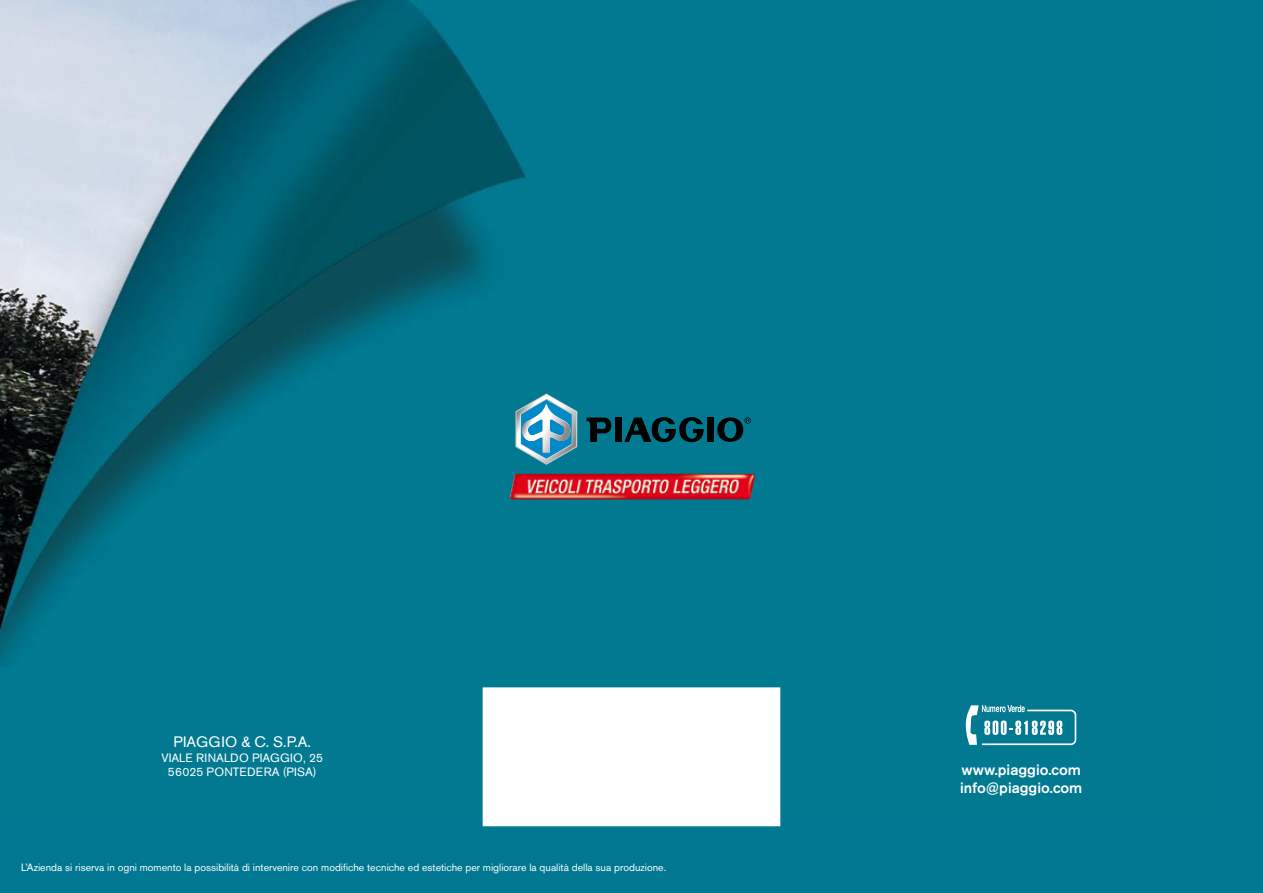
<style>
.page{position:relative;width:1263px;height:893px;background:#007891}
.page>*{position:absolute;margin:0;border:0;box-sizing:border-box;transform-origin:0 0}
.t1{font:500 15px/18px "Akzidenz Grotesk BE";color:#fff}
.t2{font:15px "Akzidenz Grotesk BE";color:#fff}
.t3{font:12px "Akzidenz Grotesk BE";letter-spacing:.02em;color:#fff}
.t4{font:10.5px "Akzidenz Grotesk BE";color:#fff}
</style>
<div class="page">
<img style="left:0;top:0;width:1072px;height:825px">
<svg style="left:966px;top:705px;width:111px;height:40px"></svg>
<div style="left:483px;top:688px;width:296px;height:137px;background:#fff"></div>
<div style="left:483px;top:687px;width:297px;height:139px;border:2px solid #fff"></div>
<img style="left:510px;top:474px;width:245px;height:25px">
<div style="left:615px;top:418px;width:6px;height:24px;background:#000"></div>
<div style="left:707px;top:418px;width:7px;height:24px;background:#000"></div>
<svg style="left:624px;top:417px;width:80px;height:25px"></svg>
<svg style="left:587px;top:418px;width:24px;height:24px"></svg>
<svg style="left:717px;top:417px;width:34px;height:25px"></svg>
<svg style="left:515px;top:393px;width:62px;height:72px"></svg>
<h1 class="t2" style="left:174px;top:733px;width:20px">Piaggio</h1>
<h1 class="t2" style="left:241px;top:733px;width:71px">&amp; C. S.p.A.</h1>
<p class="t3" style="left:162px;top:750px;width:18px">VIale</p>
<p class="t3" style="left:196px;top:750px;width:17px">Rinaldo</p>
<p class="t3" style="left:252px;top:750px;width:16px">Piaggio</p>
<p class="t3" style="left:303px;top:750px;width:21px">, 25</p>
<p class="t3" style="left:168px;top:765px;width:56px">56025 Pontedera</p>
<p class="t3" style="left:283px;top:765px;width:36px">(Pisa)</p>
<p class="t4" style="left:21px;top:861px;width:646px">L’Azienda si riserva in ogni momento la possibilità di intervenire con modifiche tecniche ed estetiche per migliorare la qualità della sua produzione.</p>
<h1 class="t1" style="left:960px;top:761px;width:124px">www.piaggio.com info@piaggio.com</h1>
</div>
